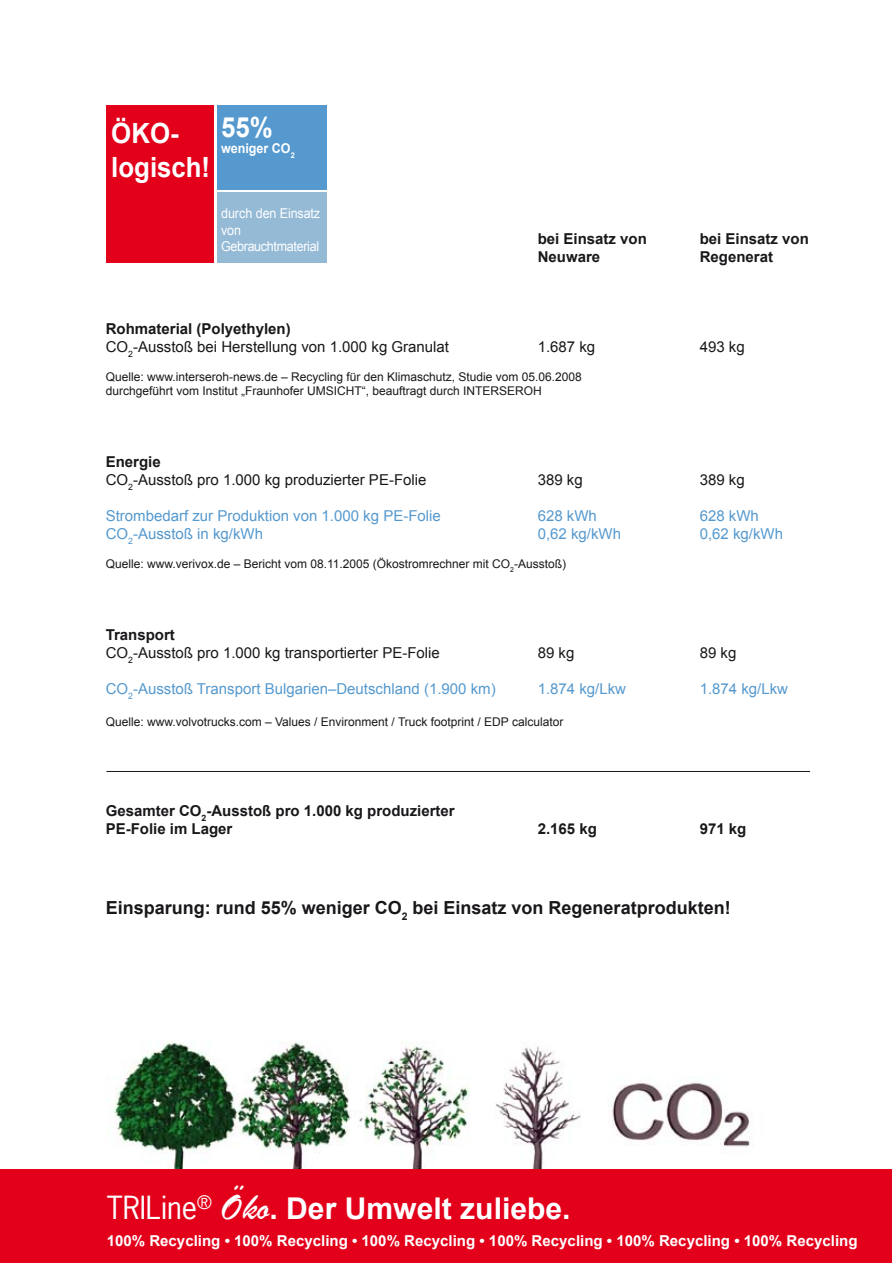
<style>
.page{position:relative;width:893px;height:1263px;background:#fff}
.page>*{position:absolute;margin:0;border:0;box-sizing:border-box;transform-origin:0 0}
.t1{font:700 30px "Arial";color:#fff}
.t2{font:700 27.75px/33.5px "Arial";color:#fff;scale:.93 1}
.t3{font:700 18px "Arial";color:#1a171b}
.t4{font:15px/18px "Arial";color:#1a171b}
.t5{font:15px "Arial";color:#5599ce}
.t6{font:700 15px/18px "Arial";color:#1a171b}
.t7{font:700 15px "Arial";color:#fff}
.t8{font:13.5px/16.2px "Arial";letter-spacing:-.025em;color:#fff;scale:.93 1}
.t9{font:700 13.5px "Arial";color:#fff;scale:.93 1}
.t10{font:12px/14.4px "Arial";color:#1a171b}
.s1{font-weight:700}
.s2{font-family:"News Gothic";font-weight:400}
.s3{font-family:"Brush Script";font-weight:400;font-size:39px}
</style>
<div class="page">
<img style="left:114px;top:1042px;width:637px;height:127px">
<div style="left:0;top:1169px;width:892px;height:94px;background:#e2001a"></div>
<div style="left:217px;top:193px;width:110px;height:70px;background:#94bad6"></div>
<div style="left:217px;top:105px;width:110px;height:85px;background:#5599ce"></div>
<div style="left:106px;top:105px;width:108px;height:158px;background:#e2001a"></div>
<h2 class="t2" style="left:111px;top:117px;width:108px">ÖKO&shy;logisch!</h2>
<h2 class="t2" style="left:221px;top:111px;width:57px">55%</h2>
<p class="t9" style="left:221px;top:141px;width:81px">weniger CO<sub>2</sub></p>
<p class="t8" style="left:221px;top:205px;width:108px">durch den Einsatz von<br>Gebrauchtmaterial</p>
<p class="t6" style="left:538px;top:230px;width:111px">bei Einsatz von</p>
<p class="t6" style="left:700px;top:230px;width:111px">bei Einsatz von</p>
<p class="t6" style="left:538px;top:248px;width:64px">Neuware</p>
<p class="t6" style="left:700px;top:248px;width:75px">Regenerat</p>
<p class="t4" style="left:106px;top:320px;width:345px"><span class="s1">Rohmaterial (Polyethylen)<br></span>CO<sub>2</sub>-Ausstoß bei Herstellung von 1.000 kg Granulat</p>
<p class="t4" style="left:538px;top:338px;width:59px">1.687 kg</p>
<p class="t4" style="left:700px;top:338px;width:47px">493 kg</p>
<p class="t10" style="left:106px;top:369px;width:478px">Quelle: www.interseroh-news.de – Recycling für den Klimaschutz, Studie vom 05.06.2008 durchgeführt vom Institut „Fraunhofer UMSICHT“, beauftragt durch INTERSEROH</p>
<p class="t4" style="left:106px;top:453px;width:322px"><span class="s1">Energie<br></span>CO<sub>2</sub>-Ausstoß pro 1.000 kg produzierter PE-Folie</p>
<p class="t4" style="left:538px;top:471px;width:47px">389 kg</p>
<p class="t4" style="left:700px;top:471px;width:47px">389 kg</p>
<p class="t5" style="left:106px;top:507px;width:337px">Strombedarf zur Produktion von 1.000 kg PE-Folie</p>
<p class="t5" style="left:538px;top:507px;width:61px">628 kWh</p>
<p class="t5" style="left:700px;top:507px;width:61px">628 kWh</p>
<p class="t5" style="left:106px;top:525px;width:159px">CO<sub>2</sub>-Ausstoß in kg/kWh</p>
<p class="t5" style="left:538px;top:525px;width:85px">0,62 kg/kWh</p>
<p class="t5" style="left:700px;top:525px;width:85px">0,62 kg/kWh</p>
<p class="t10" style="left:106px;top:556px;width:462px">Quelle: www.verivox.de – Bericht vom 08.11.2005 (Ökostromrechner mit CO<sub>2</sub>-Ausstoß)</p>
<p class="t4" style="left:106px;top:626px;width:336px"><span class="s1">Transport<br></span>CO<sub>2</sub>-Ausstoß pro 1.000 kg transportierter PE-Folie</p>
<p class="t4" style="left:538px;top:644px;width:38px">89 kg</p>
<p class="t4" style="left:700px;top:644px;width:38px">89 kg</p>
<p class="t5" style="left:106px;top:680px;width:392px">CO<sub>2</sub>-Ausstoß Transport Bulgarien–Deutschland (1.900 km)</p>
<p class="t5" style="left:538px;top:680px;width:90px">1.874 kg/Lkw</p>
<p class="t5" style="left:700px;top:680px;width:90px">1.874 kg/Lkw</p>
<p class="t10" style="left:106px;top:715px;width:459px">Quelle: www.volvotrucks.com – Values / Environment / Truck footprint / EDP calculator</p>
<p class="t6" style="left:106px;top:802px;width:351px">Gesamter CO<sub>2</sub>-Ausstoß pro 1.000 kg produzierter<br>PE-Folie im Lager</p>
<p class="t6" style="left:538px;top:820px;width:61px">2.165 kg</p>
<p class="t6" style="left:700px;top:820px;width:48px">971 kg</p>
<h3 class="t3" style="left:106px;top:897px;width:626px">Einsparung: rund 55% weniger CO<sub>2</sub> bei Einsatz von Regeneratprodukten!</h3>
<h1 class="t1" style="left:107px;top:1191px;width:465px"><span class="s2">TRILine</span><sup>®</sup> <span class="s3">Öko</span>. Der Umwelt zuliebe.</h1>
<p class="t7" style="left:107px;top:1232px;width:752px">100% Recycling • 100% Recycling • 100% Recycling • 100% Recycling • 100% Recycling • 100% Recycling</p>
</div>
